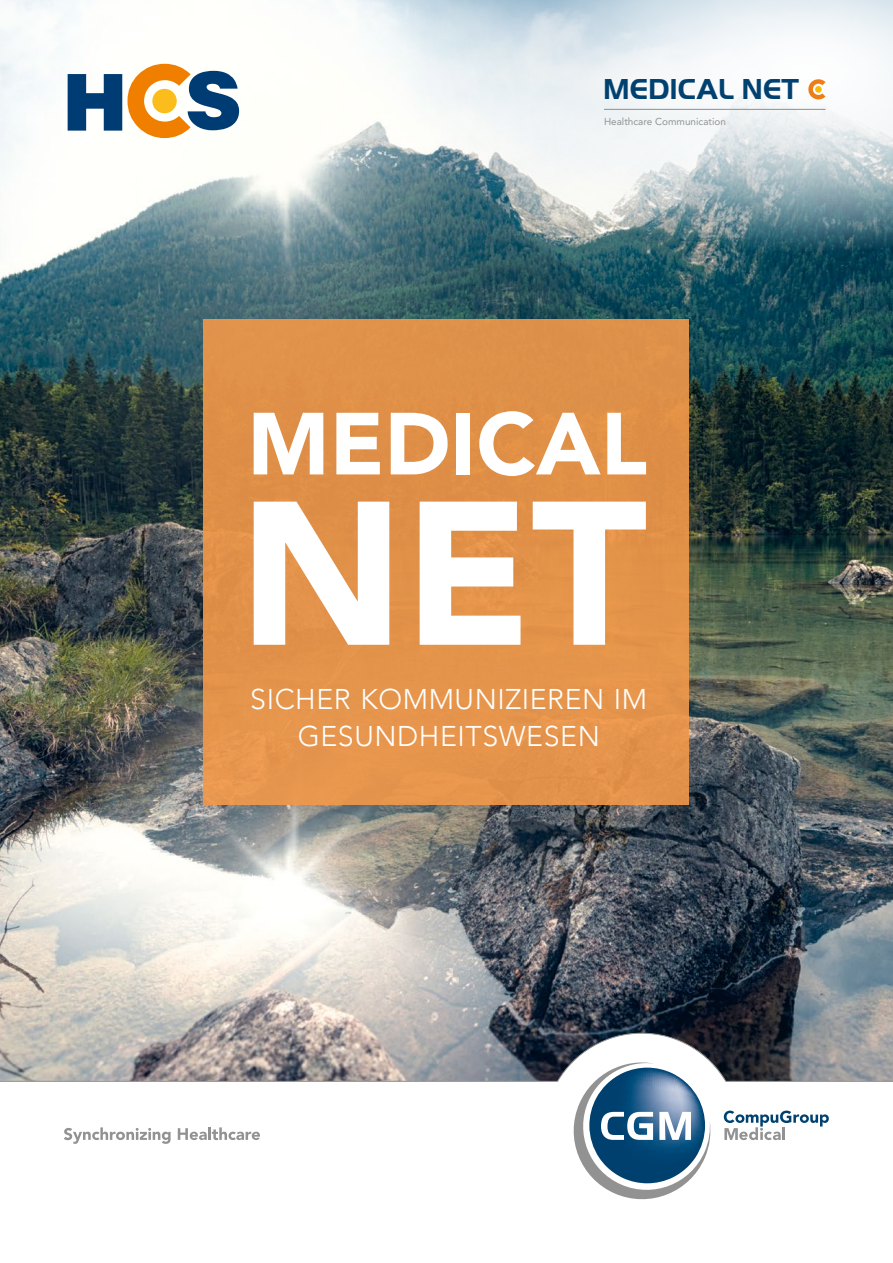
<style>
.page{position:relative;width:893px;height:1263px;background:#fff}
.page>*{position:absolute;margin:0;border:0;box-sizing:border-box;transform-origin:0 0}
.t1{font:900 202.2px "Avenir";color:#fff}
.t2{font:900 87.15px "Avenir";color:#fff}
.t3{font:700 30px "Handel Gothic Com";color:#004170}
.t4{font:300 28.5px/37.5px "Avenir";letter-spacing:.02em;color:#fff;text-align:center}
.t5{font:10.05px "Avenir LT Std";color:#929292}
</style>
<div class="page">
<img style="left:0;top:0;width:893px;height:1032px">
<svg style="left:0;top:1032px;width:893px;height:168px"></svg>
<svg style="left:412px;top:0;width:481px;height:252px"></svg>
<hr style="left:604px;top:109px;width:221px;height:1px;background:#929292">
<svg style="left:808px;top:79px;width:17px;height:20px"></svg>
<div style="left:204px;top:319px;width:485px;height:486px;background:#e29249"></div>
<svg style="left:68px;top:64px;width:171px;height:74px"></svg>
<p class="t3" style="left:603px;top:72px;width:197px">MEDICAL NET</p>
<p class="t5" style="left:604px;top:116px;width:123px">Healthcare Communication</p>
<p class="t2" style="left:247px;top:369px;width:401px">MEDICAL</p>
<p class="t1" style="left:239px;top:401px;width:410px">NET</p>
<p class="t4" style="left:250px;top:680px;width:398px">SICHER KOMMUNIZIEREN IM<br>GESUNDHEITSWESEN</p>
</div>
